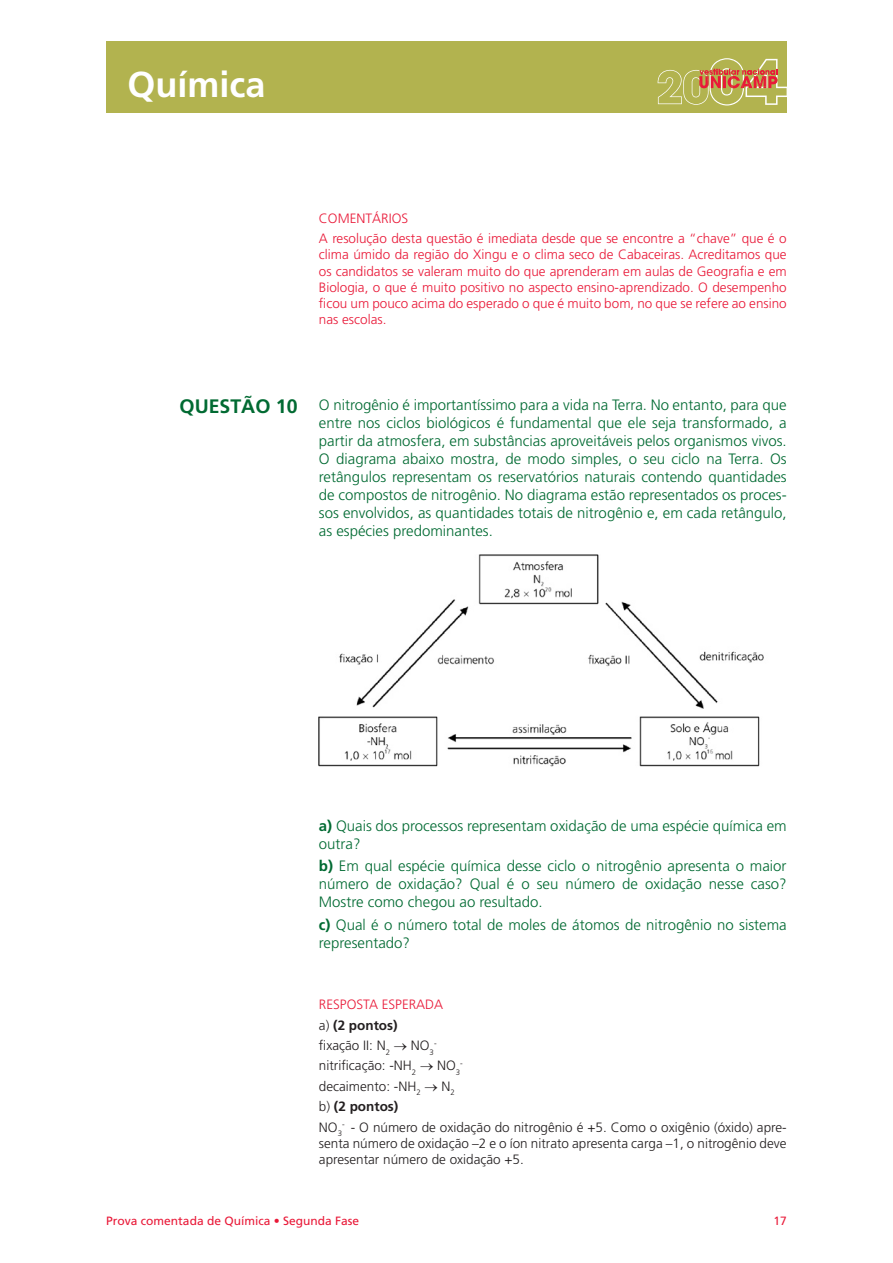
<style>
.page{position:relative;width:893px;height:1263px;background:#fff}
.page>*{position:absolute;margin:0;border:0;box-sizing:border-box;transform-origin:0 0}
.t1{font:700 36px "Frutiger";color:#fff}
.t2{font:700 19.5px "Frutiger";color:#016a32}
.t3{font:300 15px/18px "Frutiger";color:#016a32;text-align:justify}
.t4{font:300 13.5px/16.2px "Frutiger";color:#e91938}
.t5{font:300 13.5px/20.4px "Frutiger";color:#231f20}
.t6{font:12px "Frutiger";color:#e91938}
.t7{font:300 7.8px "Frutiger";color:#231f20}
.s1{font-weight:700}
.s2{color:#231f20}
.s3{font-weight:700;color:#231f20}
</style>
<div class="page">
<div style="left:106px;top:41px;width:681px;height:72px;background:#b2b34f"></div>
<svg style="left:658px;top:58px;width:129px;height:48px"></svg>
<img style="left:319px;top:554px;width:445px;height:213px">
<h1 class="t1" style="left:128px;top:63px;width:140px">Química</h1>
<p class="t4" style="left:319px;top:208px;width:469px;line-height:20.4px">COMENTÁRIOS<br>A resolução desta questão é imediata desde que se encontre a “chave” que é o</p>
<p class="t4" style="left:319px;top:247px;width:469px;text-align:justify">clima úmido da região do Xingu e o clima seco de Cabaceiras. Acreditamos que os candidatos se valeram muito do que aprenderam em aulas de Geografia e em Biologia, o que é muito positivo no aspecto ensino-aprendizado. O desempenho ficou um pouco acima do esperado o que é muito bom, no que se refere ao ensino nas escolas.</p>
<h2 class="t2" style="left:180px;top:395px;width:120px">QUESTÃO 10</h2>
<p class="t3" style="left:319px;top:396px;width:469px">O nitrogênio é importantíssimo para a vida na Terra. No entanto, para que entre nos ciclos biológicos é fundamental que ele seja transformado, a partir da atmosfera, em substâncias aproveitáveis pelos organismos vivos.<br>O diagrama abaixo mostra, de modo simples, o seu ciclo na Terra. Os retângulos representam os reservatórios naturais contendo quantidades de compostos de nitrogênio. No diagrama estão representados os proces&shy;sos envolvidos, as quantidades totais de nitrogênio e, em cada retângulo, as espécies predominantes.</p>
<p class="t3" style="left:319px;top:817px;width:469px"><span class="s1">a)</span> Quais dos processos representam oxidação de uma espécie química em outra?</p>
<p class="t3" style="left:319px;top:857px;width:469px"><span class="s1">b)</span> Em qual espécie química desse ciclo o nitrogênio apresenta o maior número de oxidação? Qual é o seu número de oxidação nesse caso?<br>Mostre como chegou ao resultado.</p>
<p class="t3" style="left:319px;top:916px;width:469px"><span class="s1">c)</span> Qual é o número total de moles de átomos de nitrogênio no sistema representado?</p>
<p class="t4" style="left:319px;top:994px;width:126px;line-height:20.4px">RESPOSTA ESPERADA <span class="s2">a)</span> <span class="s3">(2 pontos)<br></span><span class="s2">fixação II: N</span><sub>2</sub> <span class="s2">→ NO</span><sub>3</sub></p>
<p class="t7" style="left:434px;top:1038px;width:4px">-</p>
<p class="t5" style="left:319px;top:1056px;width:143px">nitrificação: -NH<sub>2</sub> → NO<sub>3</sub></p>
<p class="t7" style="left:460px;top:1059px;width:4px">-</p>
<p class="t5" style="left:319px;top:1076px;width:469px">decaimento: -NH<sub>2</sub> → N<sub>2<br></sub>b) <span class="s1">(2 pontos)<br></span>NO<sub>3</sub><sup>-</sup> - O número de oxidação do nitrogênio é +5. Como o oxigênio (óxido) apre-</p>
<p class="t5" style="left:319px;top:1135px;width:469px;line-height:16.2px">senta número de oxidação –2 e o íon nitrato apresenta carga –1, o nitrogênio deve apresentar número de oxidação +5.</p>
<p class="t6" style="left:106px;top:1214px;width:254px">Prova comentada de Química • Segunda Fase</p>
<p class="t6" style="left:773px;top:1214px;width:15px">17</p>
</div>
